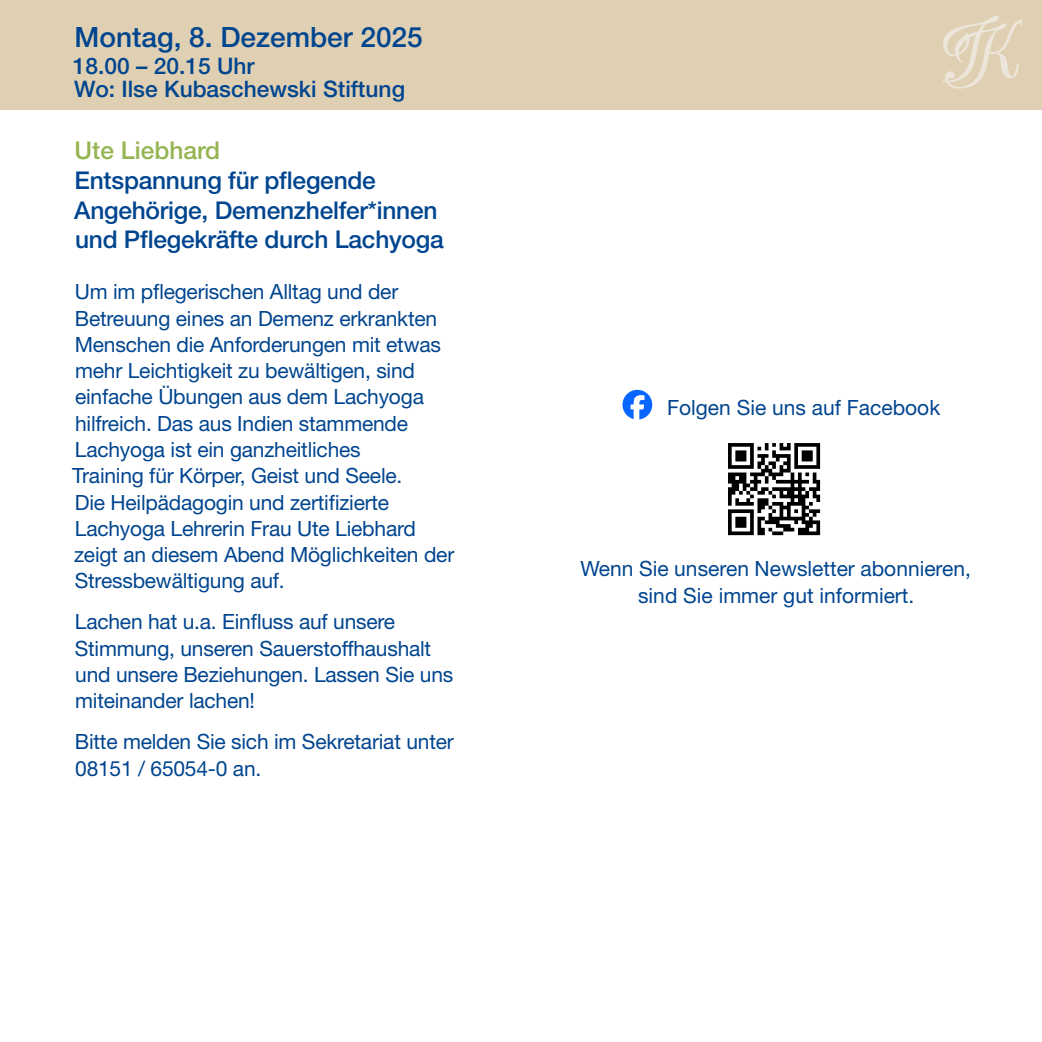
<style>
.page{position:relative;width:1042px;height:1042px;background:#fff}
.page>*{position:absolute;margin:0;border:0;box-sizing:border-box;transform-origin:0 0}
.t1{font:500 28px "Helvetica Neue LT";color:#00458f}
.t2{font:500 24.5px/29.8px "Helvetica Neue LT";letter-spacing:-.01em;color:#00458f}
.t3{font:500 24.5px "Helvetica Neue LT";color:#95b552}
.t4{font:500 22.75px/22.8px "Helvetica Neue LT";color:#00458f}
.t5{font:21px/26.2px "Helvetica Neue LT";letter-spacing:-.01em;color:#00458f}
</style>
<div class="page">
<div style="left:0;top:0;width:1042px;height:109px;background:#e0d0b3"></div>
<svg style="left:943px;top:15px;width:78px;height:74px"></svg>
<svg style="left:622px;top:390px;width:30px;height:29px"></svg>
<svg style="left:728px;top:443px;width:92px;height:92px"></svg>
<h1 class="t1" style="left:75px;top:20px;width:350px">Montag, 8. Dezember 2025</h1>
<p class="t4" style="left:73px;top:55px;width:334px">18.00 – 20.15 Uhr<br>Wo: Ilse Kubaschewski Stiftung</p>
<p class="t3" style="left:75px;top:136px;width:147px">Ute Liebhard</p>
<p class="t2" style="left:74px;top:165px;width:371px">Entspannung für pflegende<br>Angehörige, Demenzhelfer*innen und Pflegekräfte durch Lachyoga</p>
<p class="t5" style="left:72px;top:278px;width:384px">Um im pflegerischen Alltag und der Betreuung eines an Demenz erkrankten Menschen die Anforderungen mit etwas mehr Leichtigkeit zu bewältigen, sind einfache Übungen aus dem Lachyoga hilfreich. Das aus Indien stammende Lachyoga ist ein ganzheitliches<br>Training für Körper, Geist und Seele.<br>Die Heilpädagogin und zertifizierte Lachyoga Lehrerin Frau Ute Liebhard zeigt an diesem Abend Möglichkeiten der Stressbewältigung auf.</p>
<p class="t5" style="left:75px;top:608px;width:380px">Lachen hat u.a. Einfluss auf unsere Stimmung, unseren Sauerstoffhaushalt und unsere Beziehungen. Lassen Sie uns miteinander lachen!</p>
<p class="t5" style="left:75px;top:728px;width:380px">Bitte melden Sie sich im Sekretariat unter<br>08151 / 65054-0 an.</p>
<p class="t5" style="left:667px;top:394px;width:275px">Folgen Sie uns auf Facebook</p>
<p class="t5" style="left:581px;top:555px;width:392px;text-align:center">Wenn Sie unseren Newsletter abonnieren, sind Sie immer gut informiert.</p>
</div>
